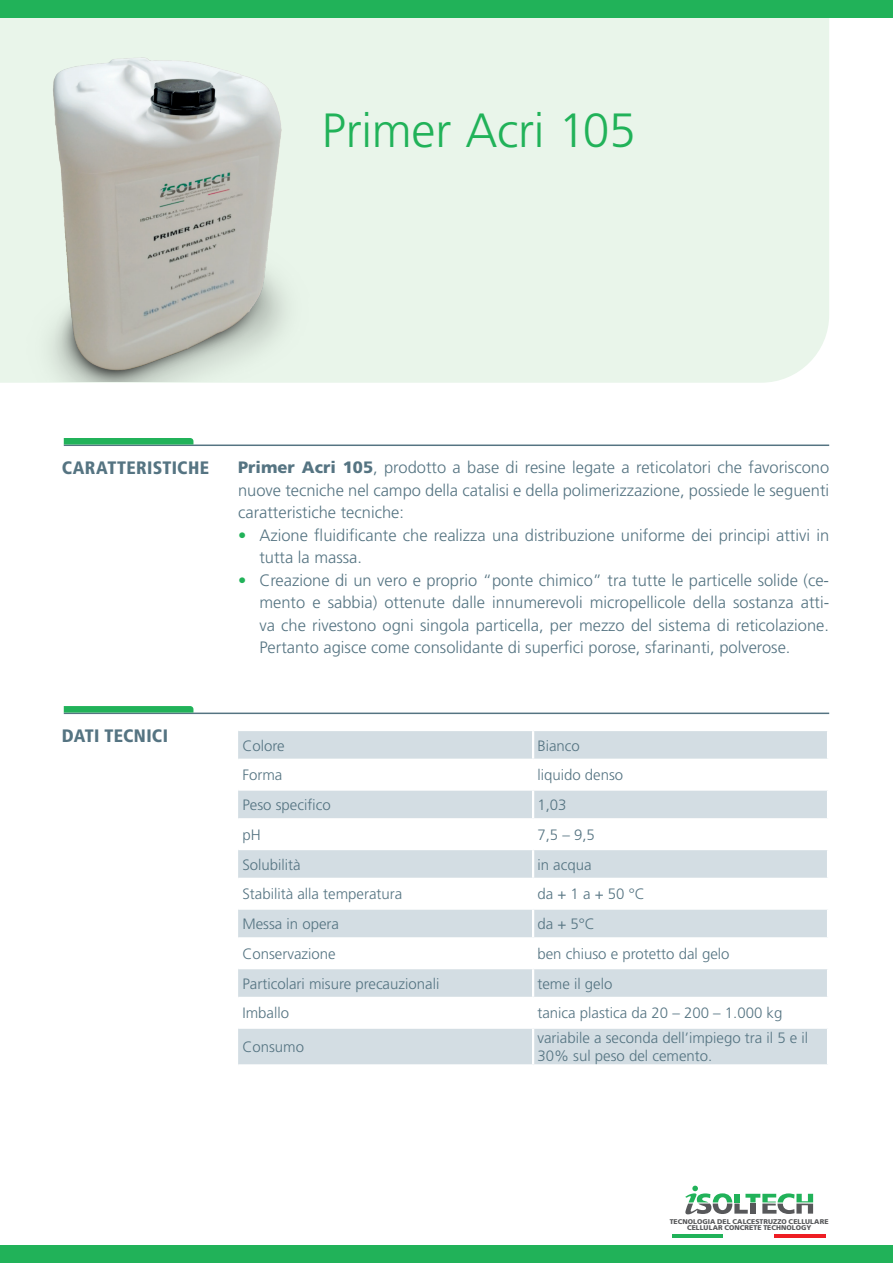
<style>
.page{position:relative;width:893px;height:1263px;background:#fff}
.page>*{position:absolute;margin:0;border:0;box-sizing:border-box;transform-origin:0 0}
.t1{font:300 48px "Frutiger LT Std";letter-spacing:-.005em;color:#21b259}
.t2{font:900 condensed 18px "Frutiger LT Std";letter-spacing:.015em;color:#557482}
.t3{font:300 16.5px/22.5px "Frutiger LT Std";color:#557482;text-align:justify}
.t4{font:300 15px/18px "Frutiger LT Std";color:#557482}
.t5{font:900 6.9px/6.3px "Frutiger LT Std";letter-spacing:.01em;color:#57585a;text-align:center}
.s1{font-weight:900}
.s2{color:#21b259}
</style>
<div class="page">
<div style="left:0;top:17px;width:829px;height:366px;background:#e9f5ea"></div>
<svg style="left:685px;top:1186px;width:128px;height:28px"></svg>
<hr style="left:672px;top:1235px;width:51px;height:3px;background:#21b259">
<hr style="left:775px;top:1235px;width:51px;height:3px;background:#ee1d23">
<div style="left:0;top:0;width:893px;height:17px;background:#21b259"></div>
<div style="left:0;top:1246px;width:893px;height:17px;background:#21b259"></div>
<hr style="left:64px;top:444px;width:765px;height:2px;background:#557482">
<svg style="left:64px;top:438px;width:129px;height:6px"></svg>
<hr style="left:64px;top:712px;width:765px;height:2px;background:#557482">
<svg style="left:64px;top:706px;width:129px;height:6px"></svg>
<img style="left:5px;top:43px;width:330px;height:339px">
<div style="left:238px;top:731px;width:589px;height:333px;background:#d3dde3"></div>
<svg style="left:238px;top:761px;width:589px;height:265px"></svg>
<hr style="left:532px;top:731px;width:2px;height:28px;background:#fff">
<hr style="left:238px;top:759px;width:295px;height:2px;background:#fff">
<hr style="left:533px;top:759px;width:296px;height:2px;background:#fff">
<hr style="left:532px;top:761px;width:2px;height:27px;background:#fff">
<hr style="left:238px;top:788px;width:295px;height:3px;background:#fff">
<hr style="left:533px;top:788px;width:296px;height:3px;background:#fff">
<hr style="left:532px;top:791px;width:2px;height:27px;background:#fff">
<hr style="left:532px;top:850px;width:2px;height:28px;background:#fff">
<hr style="left:238px;top:878px;width:295px;height:2px;background:#fff">
<hr style="left:533px;top:878px;width:296px;height:2px;background:#fff">
<hr style="left:532px;top:880px;width:2px;height:27px;background:#fff">
<hr style="left:238px;top:907px;width:295px;height:3px;background:#fff">
<hr style="left:533px;top:907px;width:296px;height:3px;background:#fff">
<hr style="left:532px;top:910px;width:2px;height:27px;background:#fff">
<hr style="left:238px;top:937px;width:295px;height:2px;background:#fff">
<hr style="left:533px;top:937px;width:296px;height:2px;background:#fff">
<hr style="left:532px;top:939px;width:2px;height:28px;background:#fff">
<hr style="left:238px;top:967px;width:295px;height:2px;background:#fff">
<hr style="left:533px;top:967px;width:296px;height:2px;background:#fff">
<hr style="left:532px;top:969px;width:2px;height:28px;background:#fff">
<hr style="left:238px;top:997px;width:295px;height:2px;background:#fff">
<hr style="left:533px;top:997px;width:296px;height:2px;background:#fff">
<hr style="left:532px;top:999px;width:2px;height:27px;background:#fff">
<hr style="left:238px;top:1026px;width:295px;height:3px;background:#fff">
<hr style="left:533px;top:1026px;width:296px;height:3px;background:#fff">
<hr style="left:532px;top:1029px;width:2px;height:35px;background:#fff">
<hr style="left:238px;top:818px;width:295px;height:2px;background:#fff">
<hr style="left:238px;top:848px;width:295px;height:2px;background:#fff">
<hr style="left:533px;top:818px;width:296px;height:2px;background:#fff">
<hr style="left:532px;top:820px;width:2px;height:28px;background:#fff">
<hr style="left:533px;top:848px;width:296px;height:2px;background:#fff">
<h1 class="t1" style="left:322px;top:103px;width:315px">Primer Acri 105</h1>
<p class="t2" style="left:62px;top:457px;width:149px">CARATTERISTICHE</p>
<p class="t2" style="left:62px;top:725px;width:108px">DATI TECNICI</p>
<p class="t3" style="left:238px;top:456px;width:593px"><span class="s1">Primer Acri 105</span>, prodotto a base di resine legate a reticolatori che favoriscono nuove tecniche nel campo della catalisi e della polimerizzazione, possiede le seguenti caratteristiche tecniche:</p>
<p class="t3" style="left:259px;top:524px;width:571px;text-indent:-21px"><span class="s2">•</span> Azione fluidificante che realizza una distribuzione uniforme dei principi attivi in tutta la massa.</p>
<p class="t3" style="left:259px;top:569px;width:571px;text-indent:-21px"><span class="s2">•</span> Creazione di un vero e proprio “ponte chimico” tra tutte le particelle solide (ce&shy;mento e sabbia) ottenute dalle innumerevoli micropellicole della sostanza atti&shy;va che rivestono ogni singola particella, per mezzo del sistema di reticolazione.<br>Pertanto agisce come consolidante di superfici porose, sfarinanti, polverose.</p>
<p class="t4" style="left:242px;top:736px;width:44px">Colore</p>
<p class="t4" style="left:537px;top:736px;width:44px">Bianco</p>
<p class="t4" style="left:242px;top:766px;width:41px">Forma</p>
<p class="t4" style="left:537px;top:766px;width:87px">liquido denso</p>
<p class="t4" style="left:242px;top:796px;width:90px">Peso specifico</p>
<p class="t4" style="left:537px;top:796px;width:31px">1,03</p>
<p class="t4" style="left:242px;top:826px;width:20px">pH</p>
<p class="t4" style="left:537px;top:826px;width:59px">7,5 – 9,5</p>
<p class="t4" style="left:242px;top:856px;width:60px">Solubilità</p>
<p class="t4" style="left:537px;top:856px;width:56px">in acqua</p>
<p class="t4" style="left:242px;top:885px;width:161px">Stabilità alla temperatura</p>
<p class="t4" style="left:537px;top:885px;width:109px">da + 1 a + 50 °C</p>
<p class="t4" style="left:242px;top:915px;width:98px">Messa in opera</p>
<p class="t4" style="left:537px;top:915px;width:59px">da + 5°C</p>
<p class="t4" style="left:242px;top:945px;width:95px">Conservazione</p>
<p class="t4" style="left:537px;top:945px;width:194px">ben chiuso e protetto dal gelo</p>
<p class="t4" style="left:242px;top:975px;width:198px">Particolari misure precauzionali</p>
<p class="t4" style="left:537px;top:975px;width:76px">teme il gelo</p>
<p class="t4" style="left:242px;top:1004px;width:48px">Imballo</p>
<p class="t4" style="left:537px;top:1004px;width:247px">tanica plastica da 20 – 200 – 1.000 kg</p>
<p class="t4" style="left:242px;top:1038px;width:63px">Consumo</p>
<p class="t4" style="left:537px;top:1029px;width:272px">variabile a seconda dell’impiego tra il 5 e il<br>30% sul peso del cemento.</p>
<p class="t5" style="left:670px;top:1218px;width:160px">TECNOLOGIA DEL CALCESTRUZZO CELLULARE<br>CELLULAR CONCRETE TECHNOLOGY</p>
</div>
